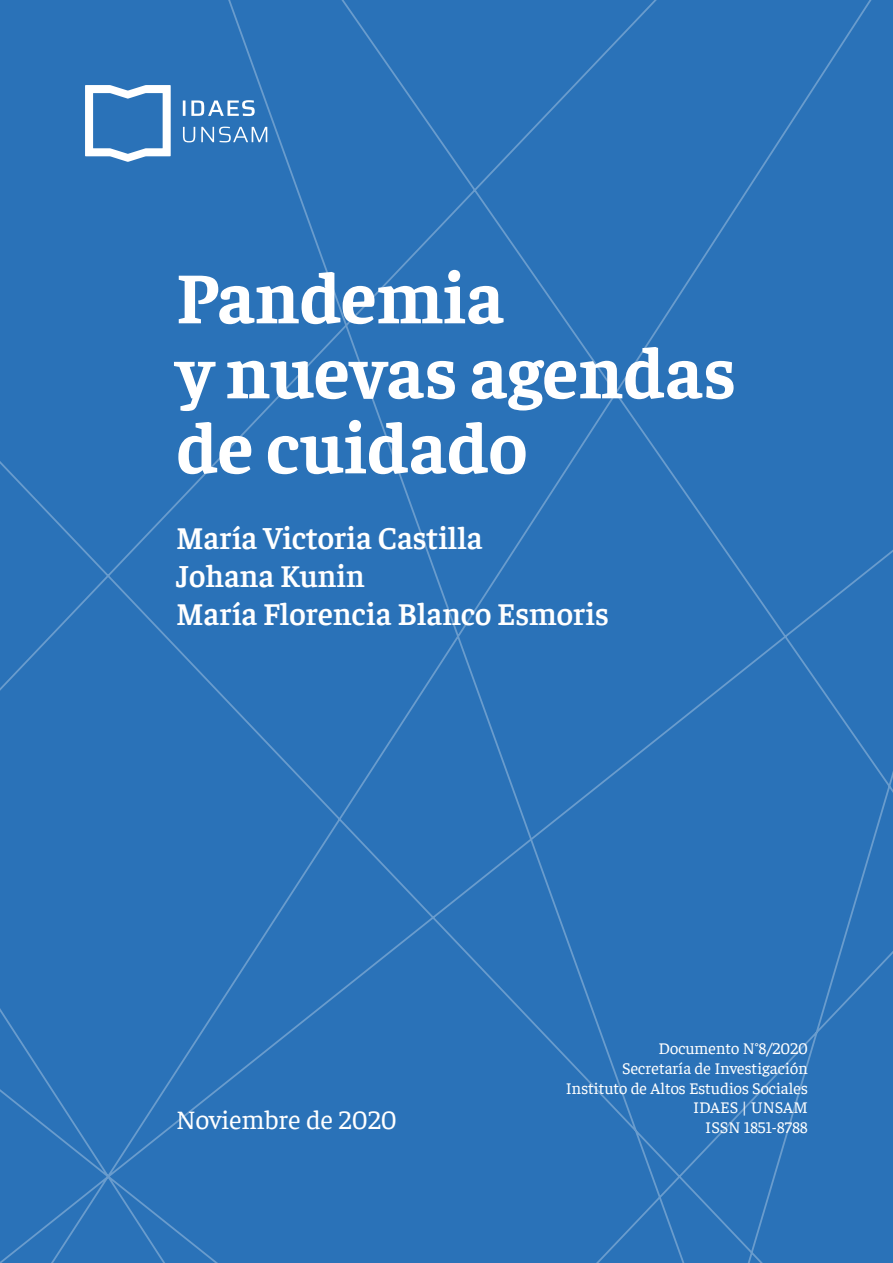
<style>
.page{position:relative;width:893px;height:1263px;background:#2a72b8}
.page>*{position:absolute;margin:0;border:0;box-sizing:border-box;transform-origin:0 0}
.t1{font:700 73.5px "Faustina";color:#fff}
.t2{font:600 31.5px "Faustina";color:#fff}
.t3{font:27px "Faustina";color:#fff}
.t4{font:16.5px "Faustina";color:#fff}
</style>
<div class="page">
<svg style="left:85px;top:85px;width:86px;height:77px"></svg>
<svg style="left:183px;top:127px;width:84px;height:15px"></svg>
<svg style="left:183px;top:100px;width:72px;height:16px"></svg>
<p class="t1" style="left:176px;top:247px;width:329px">Pandemia</p>
<p class="t1" style="left:176px;top:322px;width:561px">y nuevas agendas</p>
<p class="t1" style="left:176px;top:397px;width:353px">de cuidado</p>
<p class="t2" style="left:176px;top:517px;width:308px">María Victoria Castilla</p>
<p class="t2" style="left:176px;top:554px;width:190px">Johana Kunin</p>
<p class="t2" style="left:176px;top:592px;width:434px">María Florencia Blanco Esmoris</p>
<p class="t3" style="left:176px;top:1101px;width:222px">Noviembre de 2020</p>
<p class="t4" style="left:659px;top:1037px;width:151px">Documento N°8/2020</p>
<p class="t4" style="left:622px;top:1057px;width:187px">Secretaría de Investigación</p>
<p class="t4" style="left:566px;top:1077px;width:244px">Instituto de Altos Estudios Sociales</p>
<p class="t4" style="left:693px;top:1097px;width:116px">IDAES | UNSAM</p>
<p class="t4" style="left:705px;top:1116px;width:104px">ISSN 1851-8788</p>
</div>
